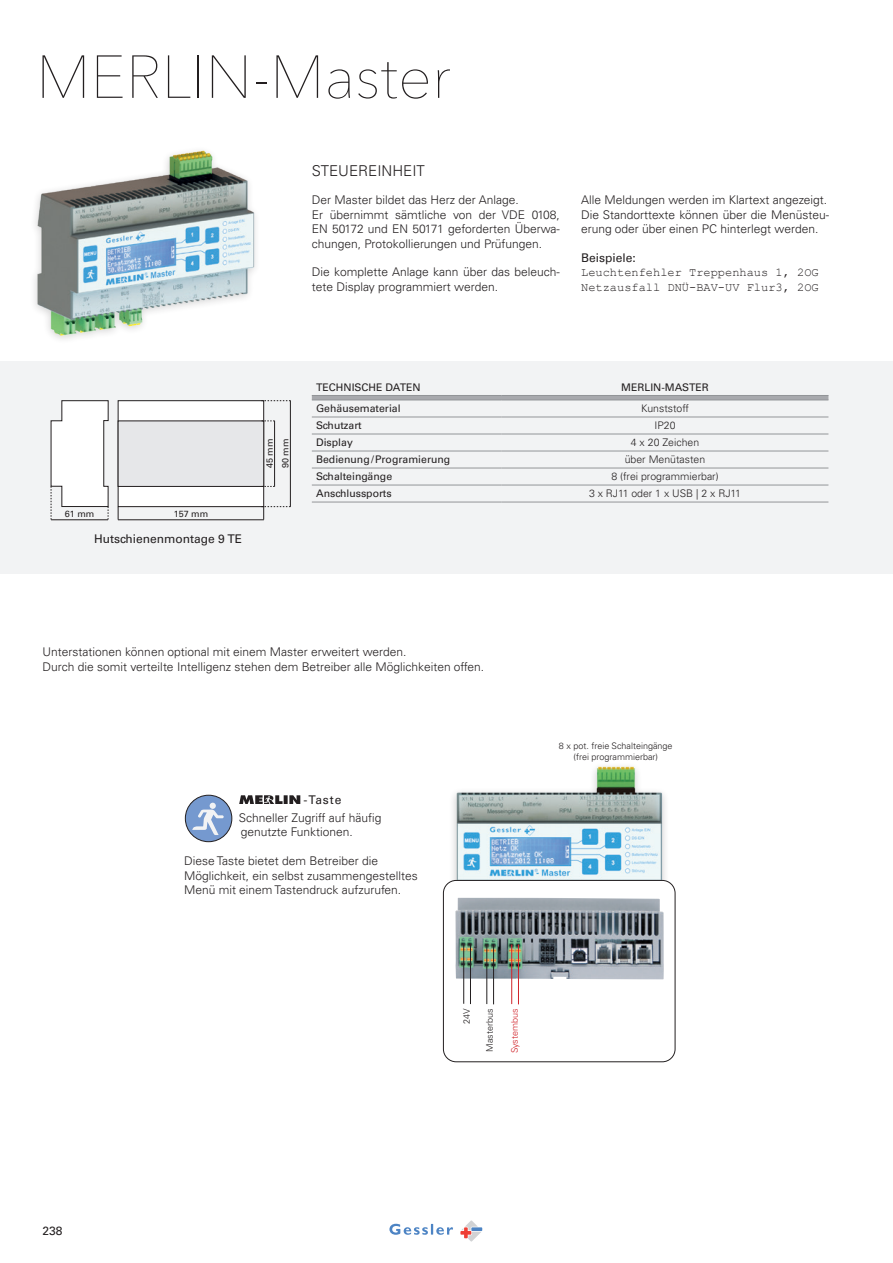
<style>
.page{position:relative;width:893px;height:1263px;background:#fff}
.page>*{position:absolute;margin:0;border:0;box-sizing:border-box;transform-origin:0 0}
.t1{font:200 60px "Avenir Next";color:#231f20}
.t2{font:300 15px "Univers LT Pro 45";color:#231f20}
.t3{font:300 12px/14.4px "Univers LT Pro 45";color:#231f20}
.t4{font:12px/14.4px "Courier New";color:#231f20}
.t5{font:12px "Univers LT Pro 55 Roman";color:#231f20}
.t6{font:10.5px "Univers LT Pro 55 Roman";color:#231f20}
.t7{font:300 10.5px "Univers LT Pro 45";color:#231f20}
.t8{font:300 9px/10.8px "Univers LT Pro 45";color:#231f20;text-align:center}
.t9{font:9px/15.8px "Univers LT Pro 55 Roman";color:#231f20}
.t10{font:300 9px "Univers LT Pro 45";color:#d1232a}
</style>
<div class="page">
<svg style="left:460px;top:1220px;width:22px;height:21px"></svg>
<svg style="left:389px;top:1224px;width:64px;height:11px"></svg>
<div style="left:0;top:361px;width:893px;height:213px;background:#f2f3f4"></div>
<svg style="left:312px;top:396px;width:516px;height:4px;background:#a5a6aa"></svg>
<hr style="left:312px;top:395px;width:190px;height:1px;background:#939598">
<hr style="left:502px;top:395px;width:326px;height:1px;background:#939598">
<hr style="left:312px;top:434px;width:190px;height:1px;background:#939598">
<hr style="left:502px;top:434px;width:326px;height:1px;background:#939598">
<hr style="left:312px;top:502px;width:190px;height:1px;background:#939598">
<hr style="left:502px;top:502px;width:326px;height:1px;background:#939598">
<hr style="left:312px;top:400px;width:190px;height:1px;background:#939598">
<hr style="left:502px;top:400px;width:326px;height:1px;background:#939598">
<hr style="left:312px;top:417px;width:190px;height:1px;background:#939598">
<hr style="left:502px;top:417px;width:326px;height:1px;background:#939598">
<hr style="left:312px;top:451px;width:190px;height:1px;background:#939598">
<hr style="left:502px;top:451px;width:326px;height:1px;background:#939598">
<hr style="left:312px;top:468px;width:190px;height:1px;background:#939598">
<hr style="left:502px;top:468px;width:326px;height:1px;background:#939598">
<hr style="left:312px;top:485px;width:190px;height:1px;background:#939598">
<hr style="left:502px;top:485px;width:326px;height:1px;background:#939598">
<div style="left:118px;top:401px;width:146px;height:106px;background:#fff"></div>
<div style="left:118px;top:400px;width:146px;height:107px;border:1px solid #231f20"></div>
<svg style="left:51px;top:400px;width:58px;height:120px"></svg>
<hr style="left:51px;top:519px;width:57px;height:1px;background:#231f20">
<div style="left:118px;top:421px;width:146px;height:65px;background:#e6e7e9"></div>
<div style="left:118px;top:421px;width:146px;height:66px;border:1px solid #231f20"></div>
<svg style="left:261px;top:400px;width:29px;height:1px"></svg>
<hr style="left:290px;top:400px;width:1px;height:107px;background:#231f20">
<hr style="left:274px;top:421px;width:1px;height:66px;background:#231f20">
<svg style="left:261px;top:506px;width:29px;height:14px"></svg>
<svg style="left:118px;top:507px;width:1px;height:12px"></svg>
<hr style="left:118px;top:519px;width:146px;height:1px;background:#231f20">
<img style="left:34px;top:150px;width:222px;height:189px">
<img style="left:442px;top:766px;width:234px;height:184px">
<div style="left:443px;top:880px;width:232px;height:182px;background:#fff;border-radius:13px"></div>
<div style="left:443px;top:880px;width:232px;height:182px;border:1px solid #231f20;border-radius:13px"></div>
<svg style="left:239px;top:795px;width:61px;height:9px"></svg>
<img style="left:455px;top:898px;width:209px;height:81px">
<hr style="left:463px;top:944px;width:1px;height:60px;background:#231f20">
<hr style="left:470px;top:944px;width:1px;height:60px;background:#231f20">
<hr style="left:487px;top:944px;width:1px;height:60px;background:#231f20">
<hr style="left:493px;top:944px;width:1px;height:60px;background:#231f20">
<hr style="left:511px;top:944px;width:1px;height:60px;background:#d1232a">
<hr style="left:518px;top:944px;width:1px;height:60px;background:#d1232a">
<svg style="left:185px;top:795px;width:47px;height:47px"></svg>
<div style="left:185px;top:795px;width:47px;height:47px;border:1px solid #231f20;border-radius:50%"></div>
<svg style="left:192px;top:803px;width:32px;height:32px"></svg>
<h1 class="t1" style="left:36px;top:26px;width:416px">MERLIN-Master</h1>
<p class="t2" style="left:312px;top:160px;width:115px">STEUEREINHEIT</p>
<p class="t3" style="left:312px;top:193px;width:250px">Der Master bildet das Herz der Anlage.<br>Er übernimmt sämtliche von der VDE 0108, EN 50172 und EN 50171 geforderten Überwa&shy;chungen, Protokollierungen und Prüfungen.</p>
<p class="t3" style="left:312px;top:265px;width:250px">Die komplette Anlage kann über das beleuch&shy;tete Display programmiert werden.</p>
<p class="t3" style="left:581px;top:193px;width:250px">Alle Meldungen werden im Klartext angezeigt.<br>Die Standorttexte können über die Menüsteu&shy;erung oder über einen PC hinterlegt werden.</p>
<p class="t5" style="left:581px;top:249px;width:56px">Beispiele:</p>
<p class="t4" style="left:581px;top:265px;width:239px">Leuchtenfehler Treppenhaus 1, 2OG<br>Netzausfall DNÜ-BAV-UV Flur3, 2OG</p>
<p class="t9" style="left:65px;top:505px;width:31px">61 mm</p>
<p class="t9" style="left:174px;top:505px;width:36px">157 mm</p>
<p class="t5" style="left:94px;top:530px;width:150px">Hutschienenmontage 9 TE</p>
<p class="t9" style="left:261px;top:468px;width:31px;rotate:-90deg">45 mm<br>90 mm</p>
<p class="t6" style="left:316px;top:380px;width:106px">TECHNISCHE DATEN</p>
<p class="t6" style="left:621px;top:380px;width:89px">MERLIN-MASTER</p>
<p class="t6" style="left:316px;top:401px;width:86px">Gehäusematerial</p>
<p class="t7" style="left:641px;top:402px;width:49px">Kunststoff</p>
<p class="t6" style="left:316px;top:418px;width:47px">Schutzart</p>
<p class="t7" style="left:654px;top:419px;width:23px">IP20</p>
<p class="t6" style="left:316px;top:435px;width:38px">Display</p>
<p class="t7" style="left:631px;top:436px;width:70px">4 x 20 Zeichen</p>
<p class="t6" style="left:316px;top:452px;width:136px">Bedienung/Programierung</p>
<p class="t7" style="left:625px;top:453px;width:82px">über Menütasten</p>
<p class="t6" style="left:316px;top:469px;width:78px">Schalteingänge</p>
<p class="t7" style="left:611px;top:470px;width:109px">8 (frei programmierbar)</p>
<p class="t6" style="left:316px;top:486px;width:77px">Anschlussports</p>
<p class="t7" style="left:589px;top:487px;width:154px">3 x RJ11 oder 1 x USB | 2 x RJ11</p>
<p class="t3" style="left:43px;top:644px;width:443px">Unterstationen können optional mit einem Master erweitert werden.<br>Durch die somit verteilte Intelligenz stehen dem Betreiber alle Möglichkeiten offen.</p>
<p class="t5" style="left:304px;top:791px;width:39px">-Taste</p>
<p class="t3" style="left:239px;top:810px;width:144px">Schneller Zugriff auf häufig genutzte Funktionen.</p>
<p class="t3" style="left:184px;top:853px;width:235px">Diese Taste bietet dem Betreiber die<br>Möglichkeit, ein selbst zusammengestelltes<br>Menü mit einem Tastendruck aufzurufen.</p>
<p class="t8" style="left:559px;top:740px;width:115px">8 x pot. freie Schalteingänge (frei programmierbar)</p>
<p class="t8" style="left:461px;top:1024px;width:17px;rotate:-90deg">24V</p>
<p class="t8" style="left:484px;top:1052px;width:45px;rotate:-90deg">Masterbus</p>
<p class="t10" style="left:509px;top:1053px;width:46px;rotate:-90deg">Systembus</p>
<p class="t5" style="left:43px;top:1222px;width:22px">238</p>
</div>
